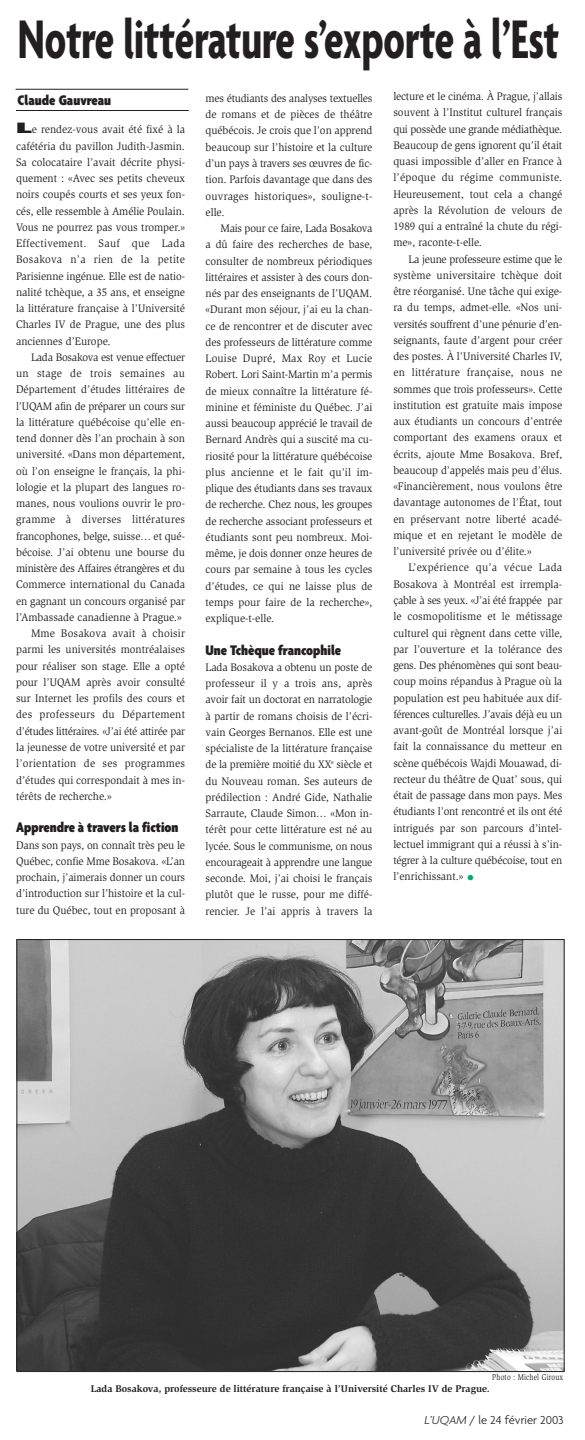
<style>
.page{position:relative;width:585px;height:1440px;background:#fff}
.page>*{position:absolute;margin:0;border:0;box-sizing:border-box;transform-origin:0 0}
.t1{font:700 condensed 58.75px "Agenda";color:#231f20;scale:.8 1}
.t2{font:900 condensed 15px "Agenda";color:#231f20}
.t3{font:300 12.5px "Agenda";color:#231f20}
.t4{font:11.25px/16.2px "Slimbach";color:#231f20;text-align:justify;scale:.95 1}
.t5{font:11.25px "Slimbach";letter-spacing:.025em;color:#231f20;scale:.95 1}
.t6{font:11.25px "Slimbach";letter-spacing:-.025em;color:#231f20;scale:.95 1}
.t7{font:11.25px "Slimbach";letter-spacing:-.02em;color:#231f20;scale:.95 1}
.t8{font:11.25px "Slimbach";letter-spacing:.02em;color:#231f20;scale:.95 1}
.t9{font:700 10px "Slimbach";color:#231f20}
.t10{font:8.75px "Slimbach";letter-spacing:.025em;color:#231f20;scale:.8 1}
.s1{font-family:"Agenda";font-weight:900;font-stretch:condensed;font-size:16.25px}
.s2{font-size:15px;color:#00ab66}
.s3{font-style:italic}
</style>
<div class="page">
<img style="left:19px;top:941px;width:543px;height:428px">
<hr style="left:16px;top:89px;width:172px;height:1px;background:#231f20">
<hr style="left:16px;top:110px;width:172px;height:1px;background:#231f20">
<h1 class="t1" style="left:18px;top:17px;width:677px">Notre littérature s’exporte à l’Est</h1>
<h2 class="t2" style="left:18px;top:94px;width:95px">Claude Gauvreau</h2>
<p class="t4" style="left:16px;top:122px;width:179px"><span class="s1">L</span>e rendez-vous avait été fixé à la cafétéria du pavillon Judith-Jasmin.<br>Sa colocataire l’avait décrite physi&shy;quement : «Avec ses petits cheveux noirs coupés courts et ses yeux fon&shy;cés, elle ressemble à Amélie Poulain.<br>Vous ne pourrez pas vous tromper.» Effectivement. Sauf que Lada Bosakova n’a rien de la petite Parisienne ingénue. Elle est de natio&shy;nalité tchèque, a 35 ans, et enseigne la littérature française à l’Université Charles IV de Prague, une des plus anciennes d’Europe.</p>
<p class="t7" style="left:31px;top:353px;width:163px">Lada Bosakova est venue effectuer</p>
<p class="t5" style="left:16px;top:369px;width:179px">un stage de trois semaines au</p>
<p class="t4" style="left:16px;top:382px;width:179px">Département d’études littéraires de</p>
<p class="t7" style="left:16px;top:401px;width:179px">l’UQAM afin de préparer un cours sur</p>
<p class="t4" style="left:16px;top:415px;width:179px">la littérature québécoise qu’elle en-</p>
<p class="t4" style="left:16px;top:431px;width:179px">tend donner dès l’an prochain à son</p>
<p class="t4" style="left:16px;top:447px;width:179px">université. «Dans mon département,</p>
<p class="t4" style="left:16px;top:463px;width:179px">où l’on enseigne le français, la phi-</p>
<p class="t4" style="left:16px;top:480px;width:179px">lologie et la plupart des langues ro-</p>
<p class="t4" style="left:16px;top:496px;width:179px">manes, nous voulions ouvrir le pro-</p>
<p class="t5" style="left:16px;top:515px;width:179px">gramme à diverses littératures</p>
<p class="t4" style="left:16px;top:528px;width:179px">francophones, belge, suisse… et qué-</p>
<p class="t4" style="left:16px;top:545px;width:179px">bécoise. J’ai obtenu une bourse du</p>
<p class="t6" style="left:16px;top:564px;width:179px">ministère des Affaires étrangères et du</p>
<p class="t4" style="left:16px;top:577px;width:179px">Commerce international du Canada</p>
<p class="t4" style="left:16px;top:593px;width:179px">en gagnant un concours organisé par</p>
<p class="t4" style="left:16px;top:610px;width:176px">l’Ambassade canadienne à Prague.»</p>
<p class="t8" style="left:31px;top:629px;width:163px">Mme Bosakova avait à choisir</p>
<p class="t4" style="left:16px;top:642px;width:179px">parmi les universités montréalaises</p>
<p class="t4" style="left:16px;top:658px;width:179px">pour réaliser son stage. Elle a opté</p>
<p class="t4" style="left:16px;top:675px;width:179px">pour l’UQAM après avoir consulté</p>
<p class="t4" style="left:16px;top:691px;width:179px">sur Internet les profils des cours et</p>
<p class="t5" style="left:16px;top:710px;width:179px">des professeurs du Département</p>
<p class="t6" style="left:16px;top:726px;width:179px">d’études littéraires. «J’ai été attirée par</p>
<p class="t4" style="left:16px;top:740px;width:179px">la jeunesse de votre université et par</p>
<p class="t5" style="left:16px;top:759px;width:179px">l’orientation de ses programmes</p>
<p class="t4" style="left:16px;top:772px;width:179px">d’études qui correspondait à mes in-</p>
<p class="t4" style="left:16px;top:788px;width:102px">térêts de recherche.»</p>
<h2 class="t2" style="left:16px;top:822px;width:164px">Apprendre à travers la fiction</h2>
<p class="t4" style="left:16px;top:837px;width:179px">Dans son pays, on connaît très peu le Québec, confie Mme Bosakova. «L’an prochain, j’aimerais donner un cours d’introduction sur l’histoire et la cul&shy;ture du Québec, tout en proposant à</p>
<p class="t4" style="left:205px;top:91px;width:177px">mes étudiants des analyses textuelles de romans et de pièces de théâtre québécois. Je crois que l’on apprend beaucoup sur l’histoire et la culture d’un pays à travers ses œuvres de fic&shy;tion. Parfois davantage que dans des ouvrages historiques», souligne-t&shy;elle.</p>
<p class="t4" style="left:205px;top:221px;width:177px;text-indent:15px">Mais pour ce faire, Lada Bosakova a dû faire des recherches de base, consulter de nombreux périodiques littéraires et assister à des cours don&shy;nés par des enseignants de l’UQAM. «Durant mon séjour, j’ai eu la chan&shy;ce de rencontrer et de discuter avec des professeurs de littérature comme Louise Dupré, Max Roy et Lucie Robert. Lori Saint-Martin m’a permis de mieux connaître la littérature fé&shy;minine et féministe du Québec. J’ai aussi beaucoup apprécié le travail de Bernard Andrès qui a suscité ma cu&shy;riosité pour la littérature québécoise plus ancienne et le fait qu’il im&shy;plique des étudiants dans ses travaux de recherche. Chez nous, les groupes de recherche associant professeurs et étudiants sont peu nombreux. Moi&shy;même, je dois donner onze heures de cours par semaine à tous les cycles d’études, ce qui ne laisse plus de temps pour faire de la recherche», explique-t-elle.</p>
<h2 class="t2" style="left:205px;top:644px;width:137px">Une Tchèque francophile</h2>
<p class="t4" style="left:205px;top:660px;width:177px">Lada Bosakova a obtenu un poste de professeur il y a trois ans, après avoir fait un doctorat en narratologie à partir de romans choisis de l’écri&shy;vain Georges Bernanos. Elle est une spécialiste de la littérature française de la première moitié du XX<sup>e</sup> siècle et du Nouveau roman. Ses auteurs de prédilection : André Gide, Nathalie Sarraute, Claude Simon… «Mon in&shy;térêt pour cette littérature est né au lycée. Sous le communisme, on nous encourageait à apprendre une langue seconde. Moi, j’ai choisi le français plutôt que le russe, pour me diffé&shy;rencier. Je l’ai appris à travers la</p>
<p class="t4" style="left:393px;top:89px;width:179px">lecture et le cinéma. À Prague, j’allais souvent à l’Institut culturel français qui possède une grande médiathèque.<br>Beaucoup de gens ignorent qu’il était quasi impossible d’aller en France à l’époque du régime communiste.<br>Heureusement, tout cela a changé après la Révolution de velours de 1989 qui a entraîné la chute du régi&shy;me», raconte-t-elle.</p>
<p class="t4" style="left:393px;top:252px;width:179px;text-indent:15px">La jeune professeure estime que le système universitaire tchèque doit être réorganisé. Une tâche qui exige&shy;ra du temps, admet-elle. «Nos uni&shy;versités souffrent d’une pénurie d’en&shy;seignants, faute d’argent pour créer des postes. À l’Université Charles IV, en littérature française, nous ne sommes que trois professeurs». Cette institution est gratuite mais impose aux étudiants un concours d’entrée comportant des examens oraux et écrits, ajoute Mme Bosakova. Bref, beaucoup d’appelés mais peu d’élus. «Financièrement, nous voulons être davantage autonomes de l’État, tout en préservant notre liberté acadé&shy;mique et en rejetant le modèle de l’université privée ou d’élite.»</p>
<p class="t4" style="left:393px;top:560px;width:179px;text-indent:15px">L’expérience qu’a vécue Lada Bosakova à Montréal est irrempla&shy;çable à ses yeux. «J’ai été frappée par le cosmopolitisme et le métissage culturel qui règnent dans cette ville, par l’ouverture et la tolérance des gens. Des phénomènes qui sont beau&shy;coup moins répandus à Prague où la population est peu habituée aux dif&shy;férences culturelles. J’avais déjà eu un avant-goût de Montréal lorsque j’ai fait la connaissance du metteur en scène québécois Wajdi Mouawad, di&shy;recteur du théâtre de Quat’ sous, qui était de passage dans mon pays. Mes étudiants l’ont rencontré et ils ont été intrigués par son parcours d’intel&shy;lectuel immigrant qui a réussi à s’in&shy;tégrer à la culture québécoise, tout en l’enrichissant.» <span class="s2">•</span></p>
<p class="t10" style="left:491px;top:1373px;width:90px">Photo : Michel Giroux</p>
<p class="t9" style="left:91px;top:1385px;width:400px">Lada Bosakova, professeure de littérature française à l’Université Charles IV de Prague.</p>
<p class="t3" style="left:424px;top:1414px;width:140px"><span class="s3">L’UQAM</span> / le 24 février 2003</p>
</div>
